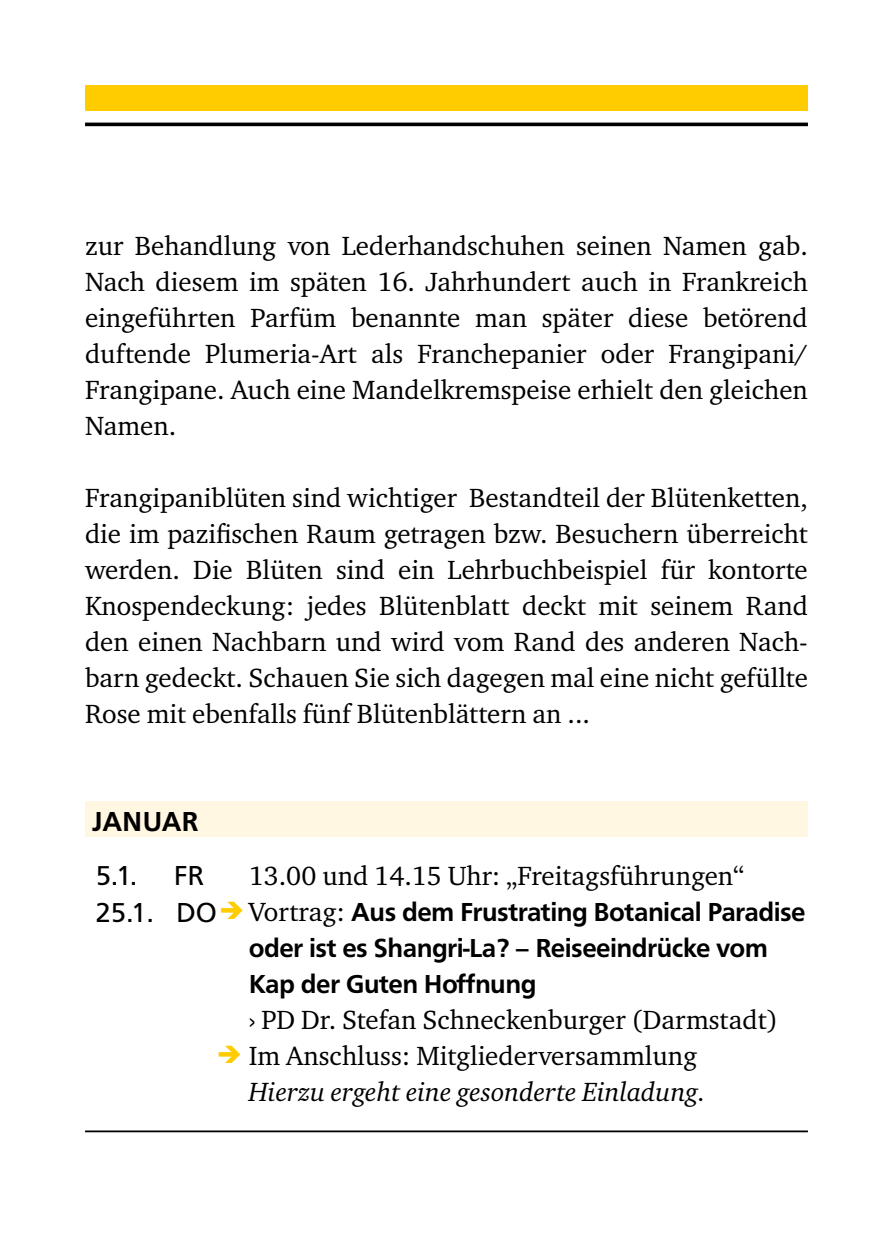
<style>
.page{position:relative;width:893px;height:1259px;background:#fff}
.page>*{position:absolute;margin:0;border:0;box-sizing:border-box;transform-origin:0 0}
.t1{font:700 28.5px "Front Page";color:#000}
.t2{font:28.5px "Front Page";color:#000}
.t3{font:27px/36px "Charter ITC Std";color:#000;text-align:justify}
.t4{font:700 27px/36px "Front Page";letter-spacing:-.02em;color:#000}
.t5{font:italic 27px "Charter ITC Std";color:#000}
.s1{font-weight:400;font-size:28.5px}
.s2{color:#fc0}
.s3{font-family:"Charter ITC Std";font-weight:400}
</style>
<div class="page">
<hr style="left:85px;top:123px;width:723px;height:3px;background:#000">
<hr style="left:85px;top:1130px;width:723px;height:2px;background:#000">
<div style="left:85px;top:85px;width:723px;height:26px;background:#fc0"></div>
<div style="left:85px;top:801px;width:723px;height:36px;background:#fff7e2"></div>
<p class="t3" style="left:85px;top:227px;width:724px">zur Behandlung von Lederhandschuhen seinen Namen gab.<br>Nach diesem im späten 16. Jahrhundert auch in Frankreich eingeführten Parfüm benannte man später diese betörend duftende Plumeria-Art als Franchepanier oder Frangipani/ Frangipane. Auch eine Mandelkremspeise erhielt den gleichen Namen.</p>
<p class="t3" style="left:85px;top:479px;width:724px">Frangipaniblüten sind wichtiger Bestandteil der Blütenketten, die im pazifischen Raum getragen bzw. Besuchern überreicht werden. Die Blüten sind ein Lehrbuchbeispiel für kontorte Knospendeckung: jedes Blütenblatt deckt mit seinem Rand den einen Nachbarn und wird vom Rand des anderen Nach&shy;barn gedeckt. Schauen Sie sich dagegen mal eine nicht gefüllte Rose mit ebenfalls fünf Blütenblättern an ...</p>
<p class="t1" style="left:92px;top:805px;width:108px">JANUAR</p>
<p class="t2" style="left:96px;top:859px;width:43px">5.1.</p>
<p class="t2" style="left:174px;top:859px;width:32px">FR</p>
<p class="t3" style="left:249px;top:857px;width:497px">13.00 und 14.15 Uhr: „Freitagsführungen“</p>
<p class="t4" style="left:249px;top:894px;width:558px;text-indent:-153px"><span class="s1">25.1. DO</span><span class="s2">➔</span> <span class="s3">Vortrag:</span> Aus dem Frustrating Botanical Paradise oder ist es Shangri-La? – Reiseeindrücke vom<br>Kap der Guten Hoffnung</p>
<p class="t3" style="left:249px;top:1001px;width:531px">› PD Dr. Stefan Schneckenburger (Darmstadt)<br>Im Anschluss: Mitgliederversammlung</p>
<p class="t5" style="left:249px;top:1075px;width:459px">Hierzu ergeht eine gesonderte Einladung.</p>
</div>
